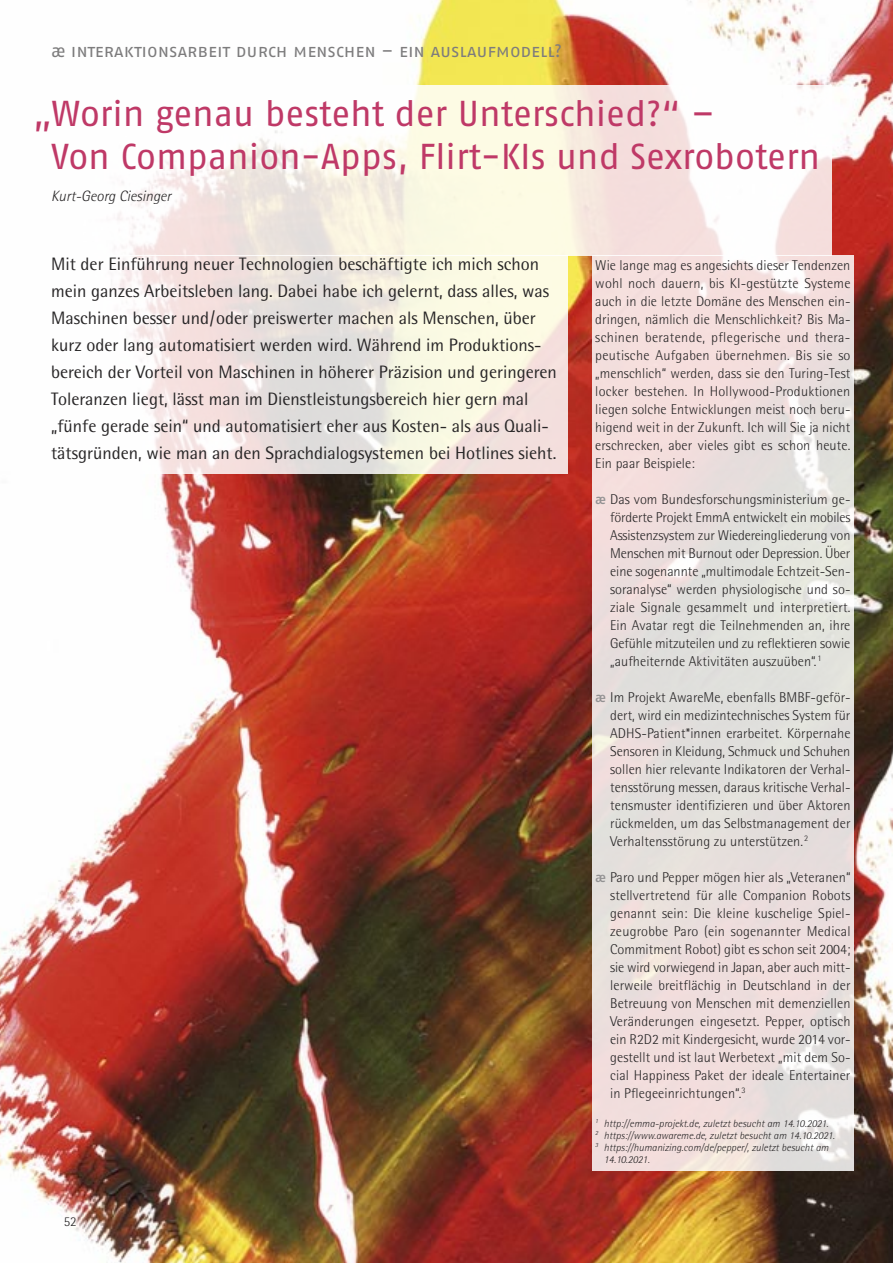
<style>
.page{position:relative;width:893px;height:1263px;background:#fff}
.page>*{position:absolute;margin:0;border:0;box-sizing:border-box;transform-origin:0 0}
.t1{font:36px/43.2px "Fago No";letter-spacing:-.005em;color:#bf3967}
.t2{font:18px/27px "Rotis Semi Sans";color:#272526}
.t3{font:18px "Fago No Regular Caps";letter-spacing:-.01em;color:#7d7c7d}
.t4{font:italic 300 15px "Rotis Semi Sans";color:#272526}
.t5{font:300 14.25px/18px "Rotis Semi Sans";letter-spacing:.005em;color:#272526;text-align:justify}
.t6{font:300 13.5px "Rotis Semi Sans";color:#272526}
.t7{font:italic 300 10.5px "Rotis Semi Sans";letter-spacing:.005em;color:#272526}
.s1{font-family:"Fago No"}
.s2{font-family:"Fago No Med";font-weight:400;font-size:13.5px;color:#939293}
</style>
<div class="page">
<img style="left:0;top:0;width:893px;height:1263px">
<div style="left:592px;top:255px;width:262px;height:915px;background:#fff;opacity:.85"></div>
<div style="left:51px;top:255px;width:517px;height:219px;background:#fff;opacity:.85"></div>
<div style="left:51px;top:85px;width:780px;height:170px;background:#fff;opacity:.85"></div>
<p class="t3" style="left:51px;top:40px;width:513px"><span class="s1">æ</span> interaktionsarbeit durch menschen – ein auslaufmodell?</p>
<h1 class="t1" style="left:51px;top:91px;width:771px;text-indent:-18px">„Worin genau besteht der Unterschied?“ –<br>Von Companion-Apps, Flirt-KIs und Sexrobotern</h1>
<p class="t4" style="left:51px;top:187px;width:122px">Kurt-Georg Ciesinger</p>
<p class="t2" style="left:51px;top:250px;width:507px">Mit der Einführung neuer Technologien beschäftigte ich mich schon mein ganzes Arbeitsleben lang. Dabei habe ich gelernt, dass alles, was Maschinen besser und/oder preiswerter machen als Menschen, über kurz oder lang automatisiert werden wird. Während im Produktions&shy;bereich der Vorteil von Maschinen in höherer Präzision und geringeren Toleranzen liegt, lässt man im Dienstleistungsbereich hier gern mal „fünfe gerade sein“ und automatisiert eher aus Kosten- als aus Quali&shy;tätsgründen, wie man an den Sprachdialogsystemen bei Hotlines sieht.</p>
<p class="t6" style="left:64px;top:1213px;width:15px">52</p>
<p class="t5" style="left:595px;top:256px;width:257px">Wie lange mag es angesichts dieser Tendenzen wohl noch dauern, bis KI-gestützte Systeme auch in die letzte Domäne des Menschen ein&shy;dringen, nämlich die Menschlichkeit? Bis Ma&shy;schinen beratende, pflegerische und thera&shy;peutische Aufgaben übernehmen. Bis sie so „menschlich“ werden, dass sie den Turing-Test locker bestehen. In Hollywood-Produktionen liegen solche Entwicklungen meist noch beru&shy;higend weit in der Zukunft. Ich will Sie ja nicht erschrecken, aber vieles gibt es schon heute.<br>Ein paar Beispiele:</p>
<p class="t5" style="left:610px;top:490px;width:242px;text-indent:-15px"><span class="s2">æ</span> Das vom Bundesforschungsministerium ge&shy;förderte Projekt EmmA entwickelt ein mobiles Assistenzsystem zur Wiedereingliederung von Menschen mit Burnout oder Depression. Über eine sogenannte „multimodale Echtzeit-Sen&shy;soranalyse“ werden physiologische und so&shy;ziale Signale gesammelt und interpretiert.<br>Ein Avatar regt die Teilnehmenden an, ihre Gefühle mitzuteilen und zu reflektieren sowie „aufheiternde Aktivitäten auszuüben“.<sup>1</sup></p>
<p class="t5" style="left:610px;top:688px;width:242px;text-indent:-15px"><span class="s2">æ</span> Im Projekt AwareMe, ebenfalls BMBF-geför&shy;dert, wird ein medizintechnisches System für ADHS-Patient*innen erarbeitet. Körpernahe Sensoren in Kleidung, Schmuck und Schuhen sollen hier relevante Indikatoren der Verhal&shy;tensstörung messen, daraus kritische Verhal&shy;tensmuster identifizieren und über Aktoren rückmelden, um das Selbstmanagement der Verhaltensstörung zu unterstützen.<sup>2</sup></p>
<p class="t5" style="left:610px;top:868px;width:242px;text-indent:-15px"><span class="s2">æ</span> Paro und Pepper mögen hier als „Veteranen“ stellvertretend für alle Companion Robots genannt sein: Die kleine kuschelige Spiel&shy;zeugrobbe Paro (ein sogenannter Medical Commitment Robot) gibt es schon seit 2004; sie wird vorwiegend in Japan, aber auch mitt&shy;lerweile breitflächig in Deutschland in der Betreuung von Menschen mit demenziellen Veränderungen eingesetzt. Pepper, optisch ein R2D2 mit Kindergesicht, wurde 2014 vor&shy;gestellt und ist laut Werbetext „mit dem So&shy;cial Happiness Paket der ideale Entertainer in Pflegeeinrichtungen“.<sup>3</sup></p>
<p class="t7" style="left:595px;top:1117px;width:235px"><sup>1</sup> http://emma-projekt.de, zuletzt besucht am 14.10.2021.</p>
<p class="t7" style="left:595px;top:1129px;width:241px"><sup>2</sup> https://www.awareme.de, zuletzt besucht am 14.10.2021.</p>
<p class="t7" style="left:595px;top:1141px;width:235px"><sup>3</sup> https://humanizing.com/de/pepper/, zuletzt besucht am</p>
<p class="t7" style="left:604px;top:1153px;width:47px">14.10.2021.</p>
</div>
